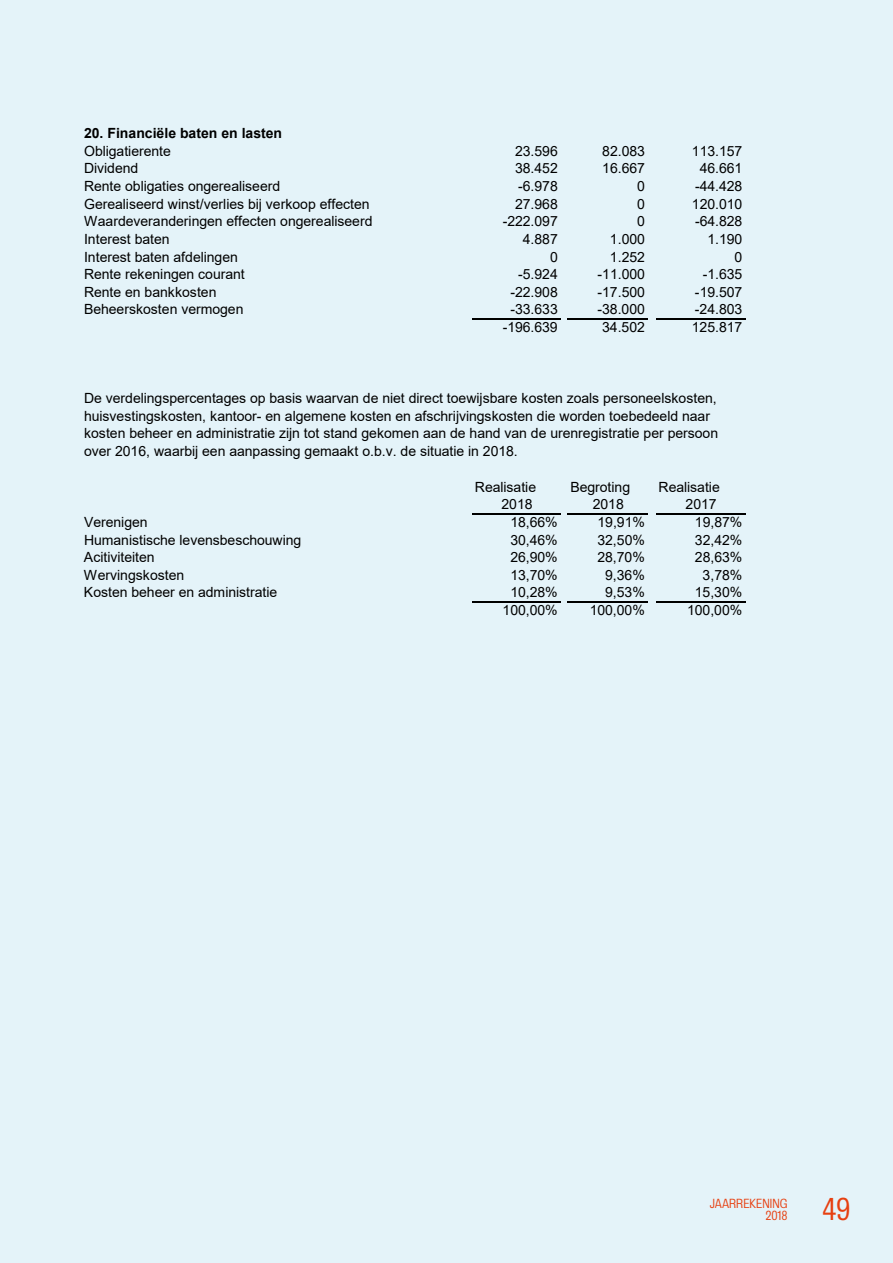
<style>
.page{position:relative;width:893px;height:1263px;background:#e4f3f9}
.page>*{position:absolute;margin:0;border:0;box-sizing:border-box;transform-origin:0 0}
.t1{font:28.65px "Bureau Grotesque Five One";color:#e74011}
.t2{font:14.1px/17.5px "Arial";letter-spacing:-.005em;color:#000}
.t3{font:700 14.1px "Arial";color:#000}
.t4{font:12px/12px "Bureau Grotesque Five One";color:#e74011;text-align:right}
</style>
<div class="page">
<hr style="left:472px;top:318px;width:89px;height:1px;background:#000">
<hr style="left:568px;top:318px;width:80px;height:1px;background:#000">
<hr style="left:472px;top:513px;width:89px;height:1px;background:#000">
<hr style="left:568px;top:513px;width:80px;height:1px;background:#000">
<hr style="left:472px;top:601px;width:89px;height:1px;background:#000">
<hr style="left:568px;top:601px;width:80px;height:1px;background:#000">
<hr style="left:656px;top:318px;width:89px;height:1px;background:#000">
<hr style="left:656px;top:513px;width:89px;height:1px;background:#000">
<hr style="left:656px;top:601px;width:89px;height:1px;background:#000">
<p class="t3" style="left:84px;top:123px;width:200px">20. Financiële baten en lasten</p>
<p class="t2" style="left:84px;top:142px;width:88px">Obligatierente</p>
<p class="t2" style="left:515px;top:142px;width:44px">23.596</p>
<p class="t2" style="left:602px;top:142px;width:44px">82.083</p>
<p class="t2" style="left:692px;top:142px;width:52px">113.157</p>
<p class="t2" style="left:84px;top:160px;width:56px">Dividend</p>
<p class="t2" style="left:515px;top:160px;width:44px">38.452</p>
<p class="t2" style="left:602px;top:160px;width:44px">16.667</p>
<p class="t2" style="left:700px;top:160px;width:44px">46.661</p>
<p class="t2" style="left:84px;top:177px;width:198px">Rente obligaties ongerealiseerd</p>
<p class="t2" style="left:518px;top:177px;width:41px">-6.978</p>
<p class="t2" style="left:637px;top:177px;width:9px">0</p>
<p class="t2" style="left:695px;top:177px;width:49px">-44.428</p>
<p class="t2" style="left:84px;top:195px;width:287px">Gerealiseerd winst/verlies bij verkoop effecten</p>
<p class="t2" style="left:515px;top:195px;width:44px">27.968</p>
<p class="t2" style="left:637px;top:195px;width:9px">0</p>
<p class="t2" style="left:692px;top:195px;width:52px">120.010</p>
<p class="t2" style="left:84px;top:212px;width:290px">Waardeveranderingen effecten ongerealiseerd</p>
<p class="t2" style="left:503px;top:212px;width:57px">-222.097</p>
<p class="t2" style="left:637px;top:212px;width:9px">0</p>
<p class="t2" style="left:695px;top:212px;width:49px">-64.828</p>
<p class="t2" style="left:84px;top:230px;width:87px">Interest baten</p>
<p class="t2" style="left:523px;top:230px;width:36px">4.887</p>
<p class="t2" style="left:610px;top:230px;width:36px">1.000</p>
<p class="t2" style="left:707px;top:230px;width:36px">1.190</p>
<p class="t2" style="left:84px;top:248px;width:155px">Interest baten afdelingen</p>
<p class="t2" style="left:550px;top:248px;width:9px">0</p>
<p class="t2" style="left:610px;top:248px;width:36px">1.252</p>
<p class="t2" style="left:735px;top:248px;width:9px">0</p>
<p class="t2" style="left:84px;top:265px;width:162px">Rente rekeningen courant</p>
<p class="t2" style="left:518px;top:265px;width:41px">-5.924</p>
<p class="t2" style="left:598px;top:265px;width:49px">-11.000</p>
<p class="t2" style="left:703px;top:265px;width:41px">-1.635</p>
<p class="t2" style="left:84px;top:283px;width:134px">Rente en bankkosten</p>
<p class="t2" style="left:510px;top:283px;width:49px">-22.908</p>
<p class="t2" style="left:598px;top:283px;width:49px">-17.500</p>
<p class="t2" style="left:695px;top:283px;width:49px">-19.507</p>
<p class="t2" style="left:84px;top:301px;width:161px">Beheerskosten vermogen</p>
<p class="t2" style="left:510px;top:301px;width:49px">-33.633</p>
<p class="t2" style="left:597px;top:301px;width:49px">-38.000</p>
<p class="t2" style="left:695px;top:301px;width:49px">-24.803</p>
<p class="t2" style="left:503px;top:318px;width:57px">-196.639</p>
<p class="t2" style="left:602px;top:318px;width:44px">34.502</p>
<p class="t2" style="left:692px;top:318px;width:52px">125.817</p>
<p class="t2" style="left:84px;top:389px;width:636px">De verdelingspercentages op basis waarvan de niet direct toewijsbare kosten zoals personeelskosten, huisvestingskosten, kantoor- en algemene kosten en afschrijvingskosten die worden toebedeeld naar kosten beheer en administratie zijn tot stand gekomen aan de hand van de urenregistratie per persoon over 2016, waarbij een aanpassing gemaakt o.b.v. de situatie in 2018.</p>
<p class="t2" style="left:475px;top:478px;width:63px">Realisatie</p>
<p class="t2" style="left:570px;top:478px;width:61px">Begroting</p>
<p class="t2" style="left:659px;top:478px;width:63px">Realisatie</p>
<p class="t2" style="left:502px;top:495px;width:33px">2018</p>
<p class="t2" style="left:593px;top:495px;width:33px">2018</p>
<p class="t2" style="left:686px;top:495px;width:33px">2017</p>
<p class="t2" style="left:84px;top:513px;width:65px">Verenigen</p>
<p class="t2" style="left:510px;top:513px;width:49px">18,66%</p>
<p class="t2" style="left:597px;top:513px;width:49px">19,91%</p>
<p class="t2" style="left:695px;top:513px;width:49px">19,87%</p>
<p class="t2" style="left:84px;top:531px;width:219px">Humanistische levensbeschouwing</p>
<p class="t2" style="left:510px;top:531px;width:49px">30,46%</p>
<p class="t2" style="left:597px;top:531px;width:49px">32,50%</p>
<p class="t2" style="left:695px;top:531px;width:49px">32,42%</p>
<p class="t2" style="left:84px;top:548px;width:72px">Acitiviteiten</p>
<p class="t2" style="left:510px;top:548px;width:49px">26,90%</p>
<p class="t2" style="left:597px;top:548px;width:49px">28,70%</p>
<p class="t2" style="left:695px;top:548px;width:49px">28,63%</p>
<p class="t2" style="left:84px;top:566px;width:102px">Wervingskosten</p>
<p class="t2" style="left:510px;top:566px;width:49px">13,70%</p>
<p class="t2" style="left:605px;top:566px;width:41px">9,36%</p>
<p class="t2" style="left:703px;top:566px;width:41px">3,78%</p>
<p class="t2" style="left:84px;top:584px;width:195px">Kosten beheer en administratie</p>
<p class="t2" style="left:510px;top:584px;width:49px">10,28%</p>
<p class="t2" style="left:605px;top:584px;width:41px">9,53%</p>
<p class="t2" style="left:695px;top:584px;width:49px">15,30%</p>
<p class="t2" style="left:503px;top:601px;width:57px">100,00%</p>
<p class="t2" style="left:590px;top:601px;width:57px">100,00%</p>
<p class="t2" style="left:687px;top:601px;width:57px">100,00%</p>
<p class="t4" style="left:710px;top:1198px;width:79px">JAARREKENING<br>2018</p>
<h1 class="t1" style="left:822px;top:1194px;width:30px">49</h1>
</div>
